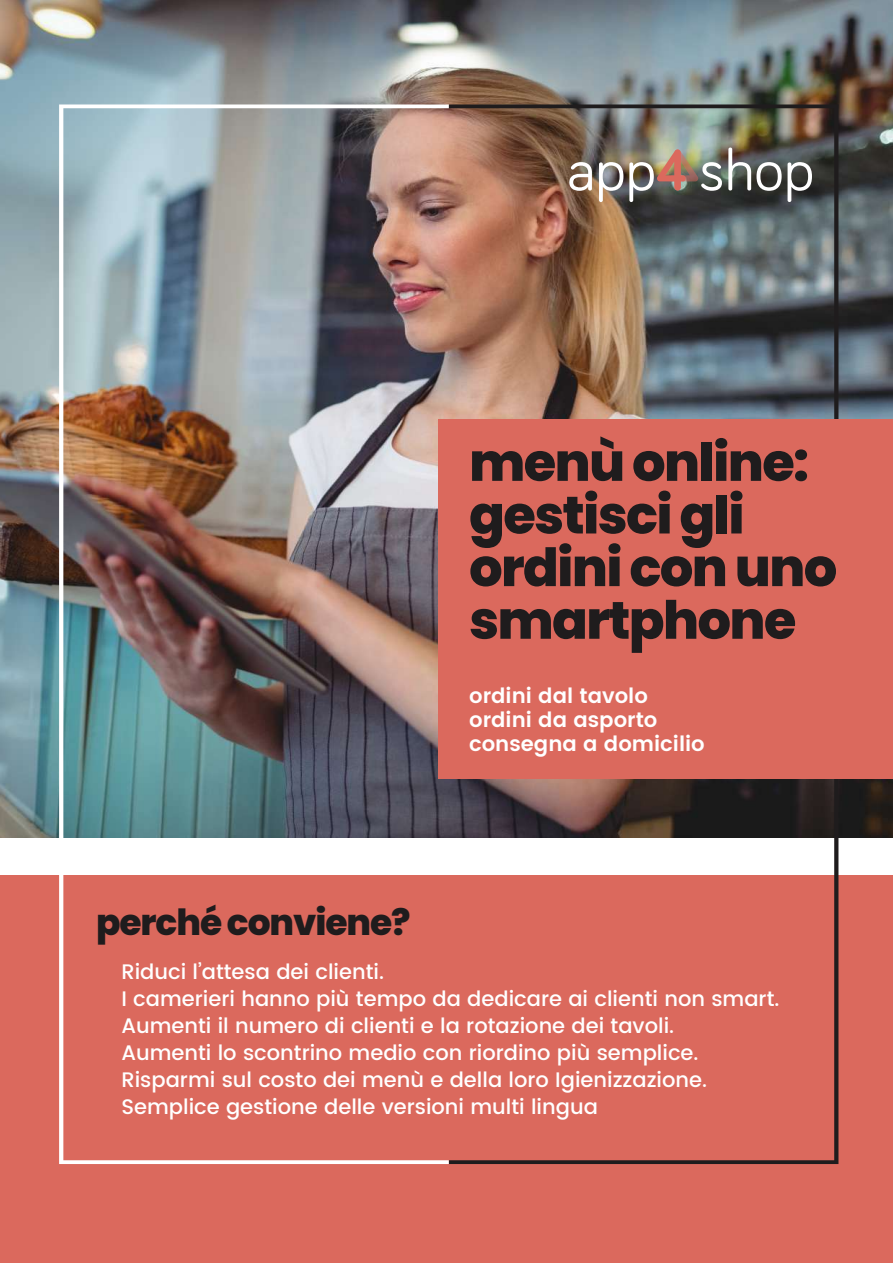
<style>
.page{position:relative;width:893px;height:1263px;background:#fff}
.page>*{position:absolute;margin:0;border:0;box-sizing:border-box;transform-origin:0 0}
.t1{font:800 52.65px/52.7px "Poppins";letter-spacing:-.03em;color:#1f1c1d}
.t2{font:800 36px "Poppins";letter-spacing:-.03em;color:#1f1c1d}
.t3{font:500 21px/27px "Poppins";color:#fff}
.t4{font:600 21px/24px "Poppins";color:#fff}
</style>
<div class="page">
<div style="left:0;top:876px;width:893px;height:387px;background:#db695d"></div>
<img style="left:0;top:0;width:893px;height:838px">
<img style="left:449px;top:104px;width:389px;height:1060px">
<img style="left:59px;top:104px;width:390px;height:1060px">
<div style="left:438px;top:420px;width:455px;height:359px;background:#db695d"></div>
<svg style="left:569px;top:162px;width:23px;height:29px"></svg>
<svg style="left:599px;top:162px;width:24px;height:40px"></svg>
<svg style="left:728px;top:148px;width:84px;height:54px"></svg>
<img style="left:629px;top:149px;width:93px;height:53px">
<h2 class="t2" style="left:96px;top:901px;width:316px">perché conviene?</h2>
<h1 class="t1" style="left:469px;top:436px;width:370px">menù online: gestisci gli ordini con uno smartphone</h1>
<p class="t4" style="left:469px;top:684px;width:237px">ordini dal tavolo ordini da asporto consegna a domicilio</p>
<p class="t3" style="left:121px;top:959px;width:659px">Riduci l’attesa dei clienti.<br>I camerieri hanno più tempo da dedicare ai clienti non smart.<br>Aumenti il numero di clienti e la rotazione dei tavoli.<br>Aumenti lo scontrino medio con riordino più semplice.<br>Risparmi sul costo dei menù e della loro Igienizzazione.<br>Semplice gestione delle versioni multi lingua</p>
</div>
